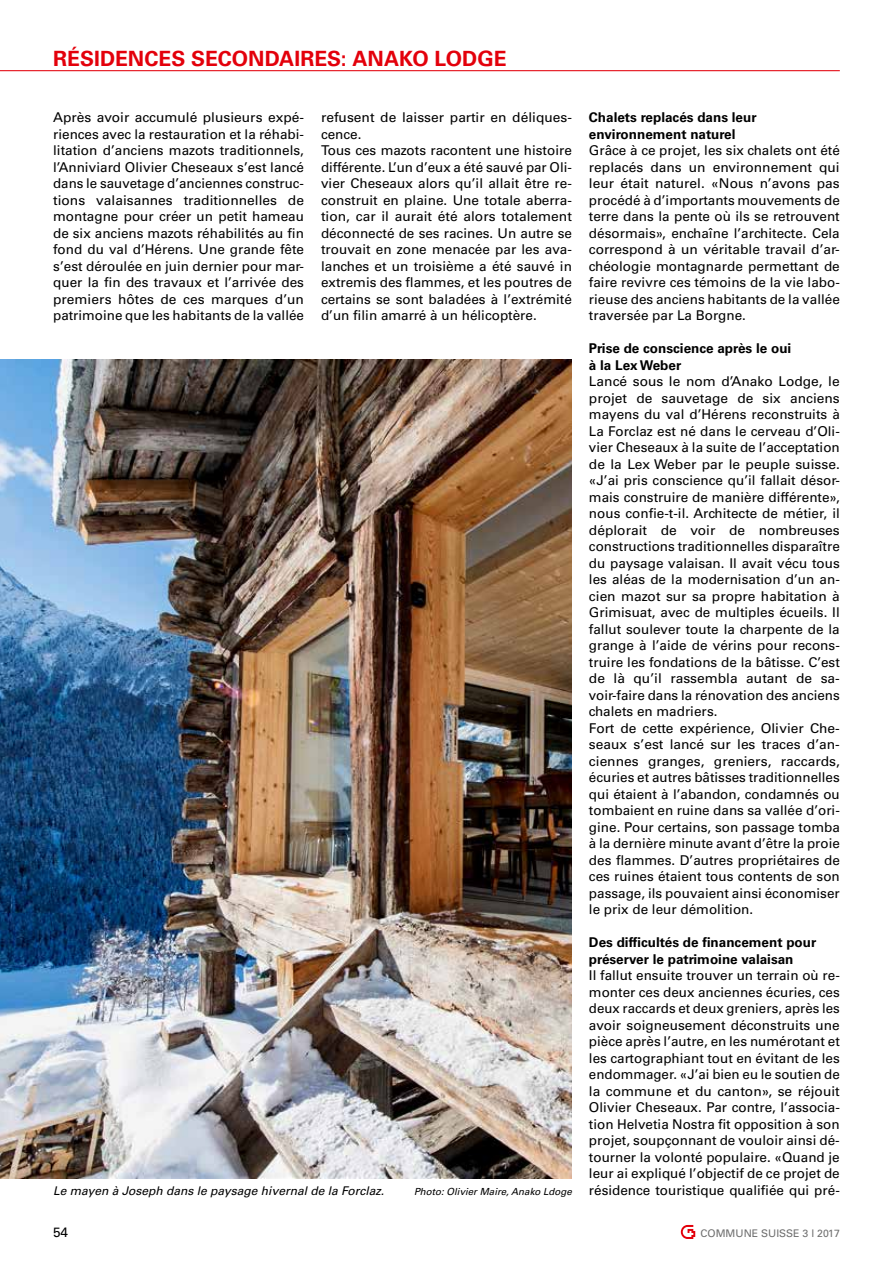
<style>
.page{position:relative;width:893px;height:1263px;background:#fff}
.page>*{position:absolute;margin:0;border:0;box-sizing:border-box;transform-origin:0 0}
.t1{font:700 21px "Univers LT Std";color:#e3000b}
.t2{font:13.5px/16.5px "Univers LT Std";color:#000;text-align:justify}
.t3{font:700 13.5px/16.5px "Univers LT Std";color:#000}
.t4{font:italic 12px "Univers LT Std";color:#000}
.t5{font:10.5px "Univers LT Std";color:#6e6e6e}
.t6{font:italic 9.75px "Univers LT Std";color:#000}
</style>
<div class="page">
<hr style="left:0;top:70px;width:840px;height:1px;background:#e3000b">
<svg style="left:681px;top:1225px;width:14px;height:14px"></svg>
<img style="left:0;top:360px;width:572px;height:818px">
<h1 class="t1" style="left:53px;top:46px;width:455px">RÉSIDENCES SECONDAIRES: ANAKO LODGE</h1>
<p class="t2" style="left:53px;top:109px;width:252px">Après avoir accumulé plusieurs expé&shy;riences avec la restauration et la réhabi&shy;litation d’anciens mazots traditionnels, l’Anniviard Olivier Cheseaux s’est lancé dans le sauvetage d’anciennes construc&shy;tions valaisannes traditionnelles de montagne pour créer un petit hameau de six anciens mazots réhabilités au fin fond du val d’Hérens. Une grande fête s’est déroulée en juin dernier pour mar&shy;quer la fin des travaux et l’arrivée des premiers hôtes de ces marques d’un patrimoine que les habitants de la vallée</p>
<p class="t2" style="left:321px;top:109px;width:252px;text-align:left">refusent de laisser partir en déliques&shy;cence.<br>Tous ces mazots racontent une histoire différente. L’un d’eux a été sauvé par Oli&shy;vier Cheseaux alors qu’il allait être re&shy;construit en plaine. Une totale aberra&shy;tion, car il aurait été alors totalement déconnecté de ses racines. Un autre se trouvait en zone menacée par les ava&shy;lanches et un troisième a été sauvé in extremis des flammes, et les poutres de certains se sont baladées à l’extrémité d’un filin amarré à un hélicoptère.</p>
<p class="t3" style="left:589px;top:109px;width:169px">Chalets replacés dans leur environnement naturel</p>
<p class="t2" style="left:589px;top:142px;width:252px">Grâce à ce projet, les six chalets ont été replacés dans un environnement qui leur était naturel. «Nous n’avons pas procédé à d’importants mouvements de terre dans la pente où ils se retrouvent désormais», enchaîne l’architecte. Cela correspond à un véritable travail d’ar&shy;chéologie montagnarde permettant de faire revivre ces témoins de la vie labo&shy;rieuse des anciens habitants de la vallée traversée par La Borgne.</p>
<p class="t3" style="left:589px;top:340px;width:204px">Prise de conscience après le oui à la Lex Weber</p>
<p class="t2" style="left:589px;top:373px;width:252px;text-align:left">Lancé sous le nom d’Anako Lodge, le projet de sauvetage de six anciens mayens du val d’Hérens reconstruits à La Forclaz est né dans le cerveau d’Oli&shy;vier Cheseaux à la suite de l’acceptation de la Lex Weber par le peuple suisse. «J’ai pris conscience qu’il fallait désor&shy;mais construire de manière différente», nous confie-t-il. Architecte de métier, il déplorait de voir de nombreuses constructions traditionnelles disparaître du paysage valaisan. Il avait vécu tous les aléas de la modernisation d’un an&shy;cien mazot sur sa propre habitation à Grimisuat, avec de multiples écueils. Il fallut soulever toute la charpente de la grange à l’aide de vérins pour recons&shy;truire les fondations de la bâtisse. C’est de là qu’il rassembla autant de sa&shy;voir-faire dans la rénovation des anciens chalets en madriers.<br>Fort de cette expérience, Olivier Che&shy;seaux s’est lancé sur les traces d’an&shy;ciennes granges, greniers, raccards, écuries et autres bâtisses traditionnelles qui étaient à l’abandon, condamnés ou tombaient en ruine dans sa vallée d’ori&shy;gine. Pour certains, son passage tomba à la dernière minute avant d’être la proie des flammes. D’autres propriétaires de ces ruines étaient tous contents de son passage, ils pouvaient ainsi économiser le prix de leur démolition.</p>
<p class="t3" style="left:589px;top:934px;width:229px">Des difficultés de financement pour préserver le patrimoine valaisan</p>
<p class="t2" style="left:589px;top:967px;width:252px">Il fallut ensuite trouver un terrain où re&shy;monter ces deux anciennes écuries, ces deux raccards et deux greniers, après les avoir soigneusement déconstruits une pièce après l’autre, en les numérotant et les cartographiant tout en évitant de les endommager. «J’ai bien eu le soutien de la commune et du canton», se réjouit Olivier Cheseaux. Par contre, l’associa&shy;tion Helvetia Nostra fit opposition à son projet, soupçonnant de vouloir ainsi dé&shy;tourner la volonté populaire. «Quand je leur ai expliqué l’objectif de ce projet de résidence touristique qualifiée qui pré-</p>
<p class="t4" style="left:53px;top:1183px;width:333px">Le mayen à Joseph dans le paysage hivernal de la Forclaz.</p>
<p class="t6" style="left:414px;top:1185px;width:159px">Photo: Olivier Maire, Anako Ldoge</p>
<p class="t2" style="left:53px;top:1224px;width:17px">54</p>
<p class="t5" style="left:700px;top:1227px;width:141px">COMMUNE SUISSE 3 l 2017</p>
</div>
